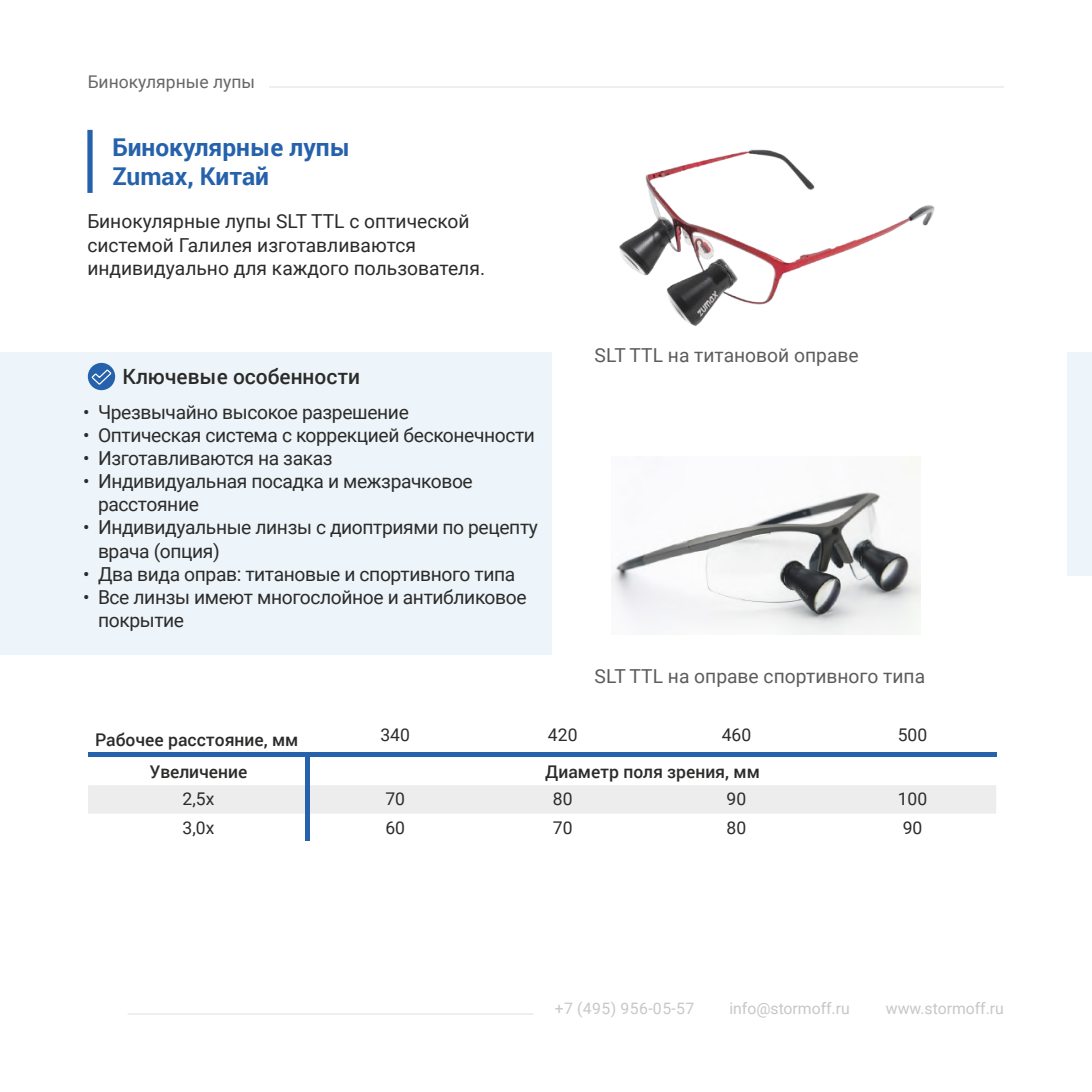
<style>
.page{position:relative;width:1092px;height:1092px;background:#fff}
.page>*{position:absolute;margin:0;border:0;box-sizing:border-box;transform-origin:0 0}
.t1{font:700 24.5px/29.8px "Roboto";color:#2562ab}
.t2{font:500 21px "Roboto";color:#2b2b2a}
.t3{font:19.25px/23.1px "Roboto";letter-spacing:-.02em;color:#2b2b2a}
.t4{font:19.25px/23.1px "Roboto";color:#2b2b2a}
.t5{font:19.25px "Roboto";color:#5c5c5b}
.t6{font:500 17.5px "Roboto";color:#2b2b2a}
.t7{font:17.5px "Roboto";color:#2b2b2a}
.t8{font:17.5px "Roboto";color:#676767}
.t9{font:15.75px "Roboto";color:#c7c7c8}
.t10{font:15.75px "Roboto";letter-spacing:.035em;color:#c7c7c8}
</style>
<div class="page">
<div style="left:0;top:352px;width:552px;height:303px;background:#eef5fa"></div>
<div style="left:88px;top:363px;width:27px;height:27px;background:#2562ab;border-radius:50%"></div>
<svg style="left:90px;top:368px;width:22px;height:17px"></svg>
<div style="left:1067px;top:352px;width:24px;height:224px;background:#eef5fa"></div>
<hr style="left:128px;top:1013px;width:405px;height:1px;background:#ededed">
<hr style="left:269px;top:86px;width:735px;height:2px;background:#ededed">
<div style="left:87px;top:130px;width:6px;height:63px;background:#2562ab"></div>
<div style="left:88px;top:785px;width:908px;height:28px;background:#ededed"></div>
<div style="left:88px;top:752px;width:908px;height:5px;background:#2562ab"></div>
<div style="left:305px;top:752px;width:5px;height:89px;background:#2562ab"></div>
<img style="left:619px;top:149px;width:316px;height:177px">
<img style="left:612px;top:456px;width:308px;height:178px">
<p class="t8" style="left:88px;top:69px;width:169px">Бинокулярные лупы</p>
<p class="t1" style="left:112px;top:131px;width:239px">Бинокулярные лупы<br>Zumax, Китай</p>
<p class="t4" style="left:87px;top:209px;width:399px">Бинокулярные лупы SLT TTL с оптической системой Галилея изготавливаются индивидуально для каждого пользователя.</p>
<p class="t2" style="left:123px;top:362px;width:239px">Ключевые особенности</p>
<p class="t3" style="left:83px;top:399px;width:327px">• Чрезвычайно высокое разрешение</p>
<p class="t3" style="left:83px;top:423px;width:453px">• Оптическая система с коррекцией бесконечности</p>
<p class="t3" style="left:83px;top:446px;width:251px">• Изготавливаются на заказ</p>
<p class="t3" style="left:98px;top:469px;width:376px;text-indent:-15px">• Индивидуальная посадка и межзрачковое расстояние</p>
<p class="t3" style="left:98px;top:515px;width:441px;text-indent:-15px">• Индивидуальные линзы с диоптриями по рецепту врача (опция)</p>
<p class="t3" style="left:83px;top:561px;width:434px">• Два вида оправ: титановые и спортивного типа</p>
<p class="t3" style="left:98px;top:584px;width:430px;text-indent:-15px">• Все линзы имеют многослойное и антибликовое покрытие</p>
<p class="t5" style="left:594px;top:341px;width:265px">SLT TTL на титановой оправе</p>
<p class="t5" style="left:594px;top:662px;width:332px">SLT TTL на оправе спортивного типа</p>
<p class="t6" style="left:95px;top:727px;width:205px">Рабочее расстояние, мм</p>
<p class="t7" style="left:380px;top:722px;width:31px">340</p>
<p class="t7" style="left:548px;top:722px;width:31px">420</p>
<p class="t7" style="left:721px;top:722px;width:31px">460</p>
<p class="t7" style="left:897px;top:722px;width:31px">500</p>
<p class="t6" style="left:150px;top:759px;width:99px">Увеличение</p>
<p class="t6" style="left:545px;top:759px;width:216px">Диаметр поля зрения, мм</p>
<p class="t7" style="left:182px;top:786px;width:33px">2,5x</p>
<p class="t7" style="left:385px;top:786px;width:21px">70</p>
<p class="t7" style="left:553px;top:786px;width:21px">80</p>
<p class="t7" style="left:726px;top:786px;width:21px">90</p>
<p class="t7" style="left:897px;top:786px;width:31px">100</p>
<p class="t7" style="left:182px;top:815px;width:33px">3,0x</p>
<p class="t7" style="left:385px;top:815px;width:21px">60</p>
<p class="t7" style="left:553px;top:815px;width:21px">70</p>
<p class="t7" style="left:726px;top:815px;width:21px">80</p>
<p class="t7" style="left:902px;top:815px;width:21px">90</p>
<p class="t10" style="left:555px;top:997px;width:141px">+7 (495) 956-05-57</p>
<p class="t9" style="left:729px;top:997px;width:122px">info@stormoff.ru</p>
<p class="t9" style="left:885px;top:997px;width:119px">www.stormoff.ru</p>
</div>
